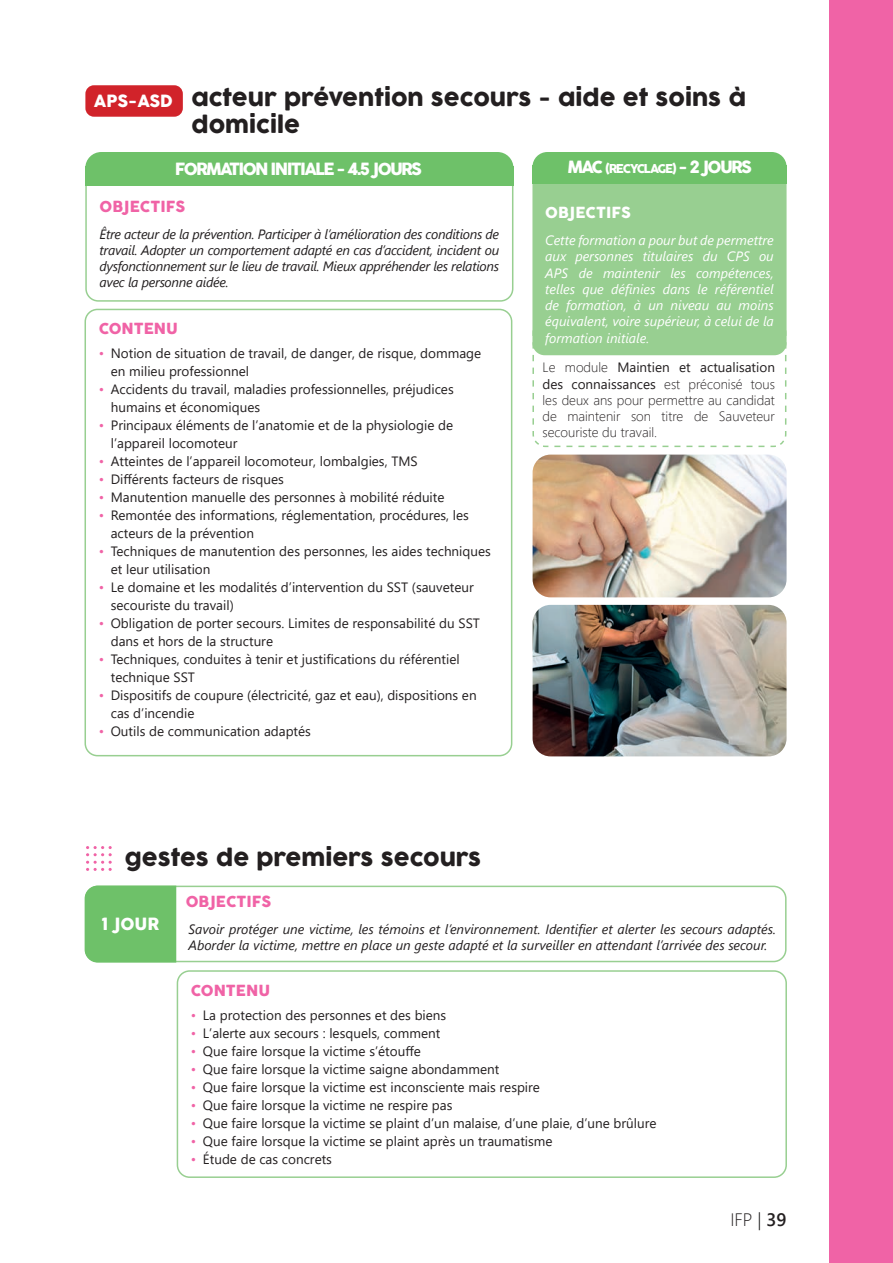
<style>
.page{position:relative;width:893px;height:1263px;background:#fff}
.page>*{position:absolute;margin:0;border:0;box-sizing:border-box;transform-origin:0 0}
.t1{font:22.5px/27px "COCOGOOSE";color:#231f20}
.t2{font:300 18px "Segoe UI";color:#231f20}
.t3{font:16.5px "COCOGOOSE";letter-spacing:-.1em;color:#fff}
.t4{font:15px "COCOGOOSE";color:#f063a6}
.t5{font:15px "COCOGOOSE";color:#fff}
.t6{font:13.5px/18px "Segoe UI";color:#231f20}
.t7{font:italic 13.5px/16.2px "Segoe UI";color:#231f20;text-align:justify}
.t8{font:italic 13.5px/16.2px "Segoe UI";color:#fff;text-align:justify}
.t9{font:300 13.5px/16.2px "Segoe UI";color:#231f20;text-align:justify}
.t10{font:12px "COCOGOOSE";letter-spacing:-.1em;color:#fff}
.s1{color:#f063a6}
.s2{font-size:16.5px}
.s3{font-weight:400}
.s4{color:#000}
.s5{font-weight:600}
</style>
<div class="page">
<svg style="left:532px;top:346px;width:255px;height:102px"></svg>
<div style="left:85px;top:85px;width:98px;height:32px;background:#d1232a;border-radius:9px"></div>
<div style="left:85px;top:162px;width:428px;height:140px;border:2px solid #98cf91;border-radius:12px"></div>
<div style="left:85px;top:152px;width:428px;height:32px;background:#6ec169;border-radius:16px"></div>
<div style="left:85px;top:167px;width:428px;height:19px;background:#6ec169"></div>
<div style="left:532px;top:170px;width:255px;height:185px;background:#98cf91;border-radius:12px"></div>
<div style="left:532px;top:152px;width:255px;height:30px;background:#6ec169;border-radius:15px"></div>
<div style="left:532px;top:166px;width:255px;height:18px;background:#6ec169"></div>
<div style="left:85px;top:309px;width:427px;height:447px;border:2px solid #98cf91;border-radius:12px"></div>
<img style="left:533px;top:455px;width:254px;height:142px">
<svg style="left:86px;top:846px;width:26px;height:25px"></svg>
<div style="left:177px;top:970px;width:610px;height:208px;border:2px solid #98cf91;border-radius:12px"></div>
<div style="left:85px;top:886px;width:702px;height:76px;border:2px solid #98cf91;border-radius:12px"></div>
<div style="left:84px;top:885px;width:93px;height:78px;background:#6ec169"></div>
<img style="left:533px;top:605px;width:254px;height:151px">
<div style="left:829px;top:0;width:64px;height:1263px;background:#f063a6"></div>
<p class="t3" style="left:94px;top:88px;width:81px">APS-ASD</p>
<h1 class="t1" style="left:191px;top:85px;width:556px">acteur prévention secours - aide et soins à domicile</h1>
<p class="t3" style="left:175px;top:157px;width:249px">FORMATION INITIALE - 4.5 JOURS</p>
<p class="t4" style="left:100px;top:195px;width:87px">OBJECTIFS</p>
<p class="t7" style="left:100px;top:224px;width:401px">Être acteur de la prévention. Participer à l’amélioration des conditions de travail. Adopter un comportement adapté en cas d’accident, incident ou dysfonctionnement sur le lieu de travail. Mieux appréhender les relations avec la personne aidée.</p>
<p class="t4" style="left:99px;top:317px;width:81px">CONTENU</p>
<p class="t6" style="left:111px;top:343px;width:372px;text-indent:-12px"><span class="s1">•</span> Notion de situation de travail, de danger, de risque, dommage en milieu professionnel</p>
<p class="t6" style="left:111px;top:379px;width:344px;text-indent:-12px"><span class="s1">•</span> Accidents du travail, maladies professionnelles, préjudices humains et économiques</p>
<p class="t6" style="left:111px;top:415px;width:344px;text-indent:-12px"><span class="s1">•</span> Principaux éléments de l’anatomie et de la physiologie de l’appareil locomoteur</p>
<p class="t6" style="left:99px;top:451px;width:320px"><span class="s1">•</span> Atteintes de l’appareil locomoteur, lombalgies, TMS</p>
<p class="t6" style="left:99px;top:469px;width:187px"><span class="s1">•</span> Différents facteurs de risques</p>
<p class="t6" style="left:99px;top:487px;width:347px"><span class="s1">•</span> Manutention manuelle des personnes à mobilité réduite</p>
<p class="t6" style="left:111px;top:505px;width:360px;text-indent:-12px"><span class="s1">•</span> Remontée des informations, réglementation, procédures, les acteurs de la prévention</p>
<p class="t6" style="left:111px;top:541px;width:382px;text-indent:-12px"><span class="s1">•</span> Techniques de manutention des personnes, les aides techniques et leur utilisation</p>
<p class="t6" style="left:111px;top:577px;width:364px;text-indent:-12px"><span class="s1">•</span> Le domaine et les modalités d’intervention du SST (sauveteur secouriste du travail)</p>
<p class="t6" style="left:111px;top:613px;width:371px;text-indent:-12px"><span class="s1">•</span> Obligation de porter secours. Limites de responsabilité du SST dans et hors de la structure</p>
<p class="t6" style="left:111px;top:649px;width:350px;text-indent:-12px"><span class="s1">•</span> Techniques, conduites à tenir et justifications du référentiel technique SST</p>
<p class="t6" style="left:111px;top:685px;width:367px;text-indent:-12px"><span class="s1">•</span> Dispositifs de coupure (électricité, gaz et eau), dispositions en cas d’incendie</p>
<p class="t6" style="left:99px;top:721px;width:214px"><span class="s1">•</span> Outils de communication adaptés</p>
<h1 class="t1" style="left:124px;top:844px;width:358px">gestes de premiers secours</h1>
<p class="t10" style="left:567px;top:160px;width:186px"><span class="s2">MAC</span> (RECYCLAGE) <span class="s2">- 2 JOURS</span></p>
<p class="t5" style="left:545px;top:202px;width:87px">OBJECTIFS</p>
<p class="t8" style="left:545px;top:230px;width:230px">Cette formation a pour but de permettre aux personnes titulaires du CPS ou APS de maintenir les compétences, telles que définies dans le référentiel de formation, à un niveau au moins équivalent, voire supérieur, à celui de la formation initiale.</p>
<p class="t9" style="left:542px;top:358px;width:234px">Le module <span class="s3">Maintien et actualisation des connaissances</span> est préconisé tous les deux ans pour permettre au candidat de maintenir son titre de Sauveteur secouriste du travail.</p>
<p class="t3" style="left:102px;top:912px;width:59px">1 JOUR</p>
<p class="t4" style="left:186px;top:890px;width:87px">OBJECTIFS</p>
<p class="t7" style="left:189px;top:919px;width:589px">Savoir protéger une victime, les témoins et l’environnement. Identifier et alerter les secours adaptés.<br>Aborder la victime, mettre en place un geste adapté et la surveiller en attendant l’arrivée des secour.</p>
<p class="t4" style="left:191px;top:979px;width:81px">CONTENU</p>
<p class="t6" style="left:191px;top:1005px;width:257px"><span class="s1">•</span> La protection des personnes et des biens</p>
<p class="t6" style="left:191px;top:1023px;width:251px"><span class="s1">•</span> L’alerte aux secours : lesquels, comment</p>
<p class="t6" style="left:191px;top:1041px;width:231px"><span class="s1">•</span> Que faire lorsque la victime s’étouffe</p>
<p class="t6" style="left:191px;top:1059px;width:310px"><span class="s1">•</span> Que faire lorsque la victime saigne abondamment</p>
<p class="t6" style="left:191px;top:1077px;width:351px"><span class="s1">•</span> Que faire lorsque la victime est inconsciente mais respire</p>
<p class="t6" style="left:191px;top:1095px;width:263px"><span class="s1">•</span> Que faire lorsque la victime ne respire pas</p>
<p class="t6" style="left:191px;top:1113px;width:467px"><span class="s1">•</span> Que faire lorsque la victime se plaint d’un malaise, d’une plaie, d’une brûlure</p>
<p class="t6" style="left:191px;top:1131px;width:363px"><span class="s1">•</span> Que faire lorsque la victime se plaint après un traumatisme</p>
<p class="t6" style="left:191px;top:1149px;width:143px"><span class="s1">•</span> Étude de cas concrets</p>
<h2 class="t2" style="left:730px;top:1203px;width:58px">IFP <span class="s4">|</span> <span class="s5">39</span></h2>
</div>
